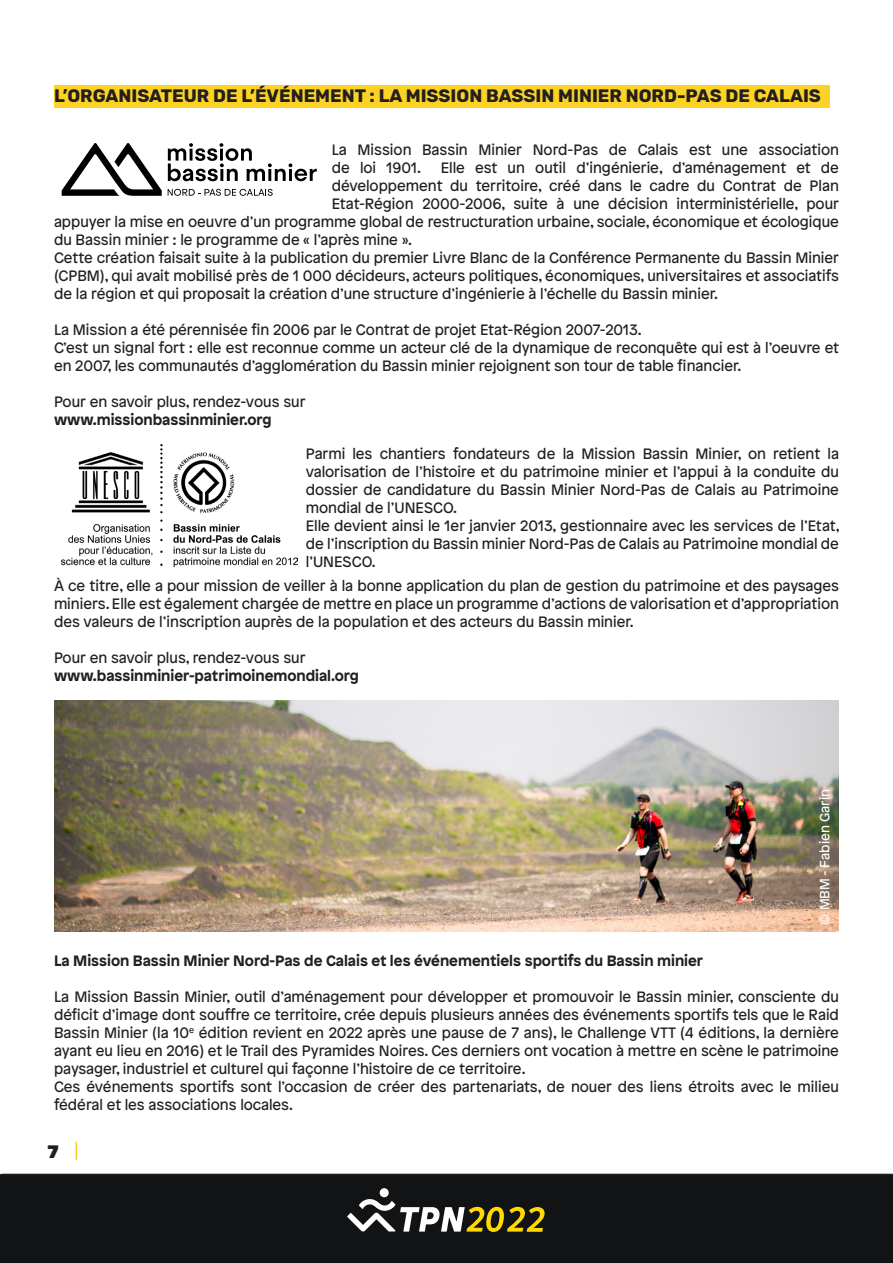
<style>
.page{position:relative;width:893px;height:1263px;background:#fff}
.page>*{position:absolute;margin:0;border:0;box-sizing:border-box;transform-origin:0 0}
.JAUNE{font:700 18px "Rubik";color:#231f20}
.t1{font:900 18px "Rubik";color:#231f20}
.t2{font:15px/18px "Patron";color:#231f20;text-align:justify}
.t3{font:700 15px "Patron";color:#231f20}
.t4{font:13.5px "Patron";color:#fff}
</style>
<div class="page">
<div style="left:0;top:1174px;width:893px;height:89px;background:#111314"></div>
<div style="left:380px;top:1188px;width:9px;height:9px;background:#fff;border-radius:50%"></div>
<svg style="left:347px;top:1198px;width:198px;height:34px"></svg>
<svg style="left:75px;top:1142px;width:2px;height:18px"></svg>
<div style="left:54px;top:85px;width:775px;height:22px;background:#fcd325"></div>
<svg style="left:62px;top:143px;width:100px;height:53px"></svg>
<svg style="left:168px;top:143px;width:149px;height:38px"></svg>
<svg style="left:168px;top:189px;width:105px;height:7px"></svg>
<img style="left:54px;top:701px;width:785px;height:230px">
<img style="left:61px;top:443px;width:237px;height:124px">
<p class="JAUNE" style="left:54px;top:85px;width:768px">L’ORGANISATEUR DE L’ÉVÉNEMENT : LA MISSION BASSIN MINIER NORD-PAS DE CALAIS</p>
<p class="t2" style="left:332px;top:139px;width:509px">La Mission Bassin Minier Nord-Pas de Calais est une association de loi 1901.</p>
<p class="t2" style="left:441px;top:157px;width:400px">Elle est un outil d’ingénierie, d’aménagement et de</p>
<p class="t2" style="left:332px;top:175px;width:509px">développement du territoire, créé dans le cadre du Contrat de Plan</p>
<p class="t2" style="left:332px;top:193px;width:509px">Etat-Région 2000-2006, suite à une décision interministérielle, pour</p>
<p class="t2" style="left:54px;top:211px;width:786px">appuyer la mise en oeuvre d’un programme global de restructuration urbaine, sociale, économique et écologique</p>
<p class="t2" style="left:54px;top:229px;width:360px">du Bassin minier : le programme de « l’après mine ».</p>
<p class="t2" style="left:54px;top:247px;width:787px">Cette création faisait suite à la publication du premier Livre Blanc de la Conférence Permanente du Bassin Minier (CPBM), qui avait mobilisé près de 1 000 décideurs, acteurs politiques, économiques, universitaires et associatifs de la région et qui proposait la création d’une structure d’ingénierie à l’échelle du Bassin minier.</p>
<p class="t2" style="left:54px;top:319px;width:589px">La Mission a été pérennisée fin 2006 par le Contrat de projet Etat-Région 2007-2013.</p>
<p class="t2" style="left:54px;top:337px;width:787px">C’est un signal fort : elle est reconnue comme un acteur clé de la dynamique de reconquête qui est à l’oeuvre et en 2007, les communautés d’agglomération du Bassin minier rejoignent son tour de table financier.</p>
<p class="t2" style="left:54px;top:391px;width:253px">Pour en savoir plus, rendez-vous sur</p>
<p class="t3" style="left:54px;top:407px;width:219px">www.missionbassinminier.org</p>
<p class="t2" style="left:306px;top:443px;width:535px">Parmi les chantiers fondateurs de la Mission Bassin Minier, on retient la valorisation de l’histoire et du patrimoine minier et l’appui à la conduite du dossier de candidature du Bassin Minier Nord-Pas de Calais au Patrimoine mondial de l’UNESCO.</p>
<p class="t2" style="left:306px;top:515px;width:536px">Elle devient ainsi le 1er janvier 2013, gestionnaire avec les services de l’Etat, de l’inscription du Bassin minier Nord-Pas de Calais au Patrimoine mondial de l’UNESCO.</p>
<p class="t2" style="left:54px;top:575px;width:786px">À ce titre, elle a pour mission de veiller à la bonne application du plan de gestion du patrimoine et des paysages miniers. Elle est également chargée de mettre en place un programme d’actions de valorisation et d’appropriation des valeurs de l’inscription auprès de la population et des acteurs du Bassin minier.</p>
<p class="t2" style="left:54px;top:647px;width:253px">Pour en savoir plus, rendez-vous sur</p>
<p class="t3" style="left:54px;top:663px;width:307px">www.bassinminier-patrimoinemondial.org</p>
<p class="t4" style="left:815px;top:925px;width:137px;rotate:-90deg">© MBM - Fabien Garin</p>
<p class="t3" style="left:54px;top:948px;width:651px">La Mission Bassin Minier Nord-Pas de Calais et les événementiels sportifs du Bassin minier</p>
<p class="t2" style="left:54px;top:986px;width:786px">La Mission Bassin Minier, outil d’aménagement pour développer et promouvoir le Bassin minier, consciente du déficit d’image dont souffre ce territoire, crée depuis plusieurs années des événements sportifs tels que le Raid Bassin Minier (la 10<sup>e</sup> édition revient en 2022 après une pause de 7 ans), le Challenge VTT (4 éditions, la dernière ayant eu lieu en 2016) et le Trail des Pyramides Noires. Ces derniers ont vocation à mettre en scène le patrimoine paysager, industriel et culturel qui façonne l’histoire de ce territoire.</p>
<p class="t2" style="left:54px;top:1076px;width:786px">Ces événements sportifs sont l’occasion de créer des partenariats, de nouer des liens étroits avec le milieu fédéral et les associations locales.</p>
<p class="t1" style="left:48px;top:1141px;width:13px">7</p>
</div>
